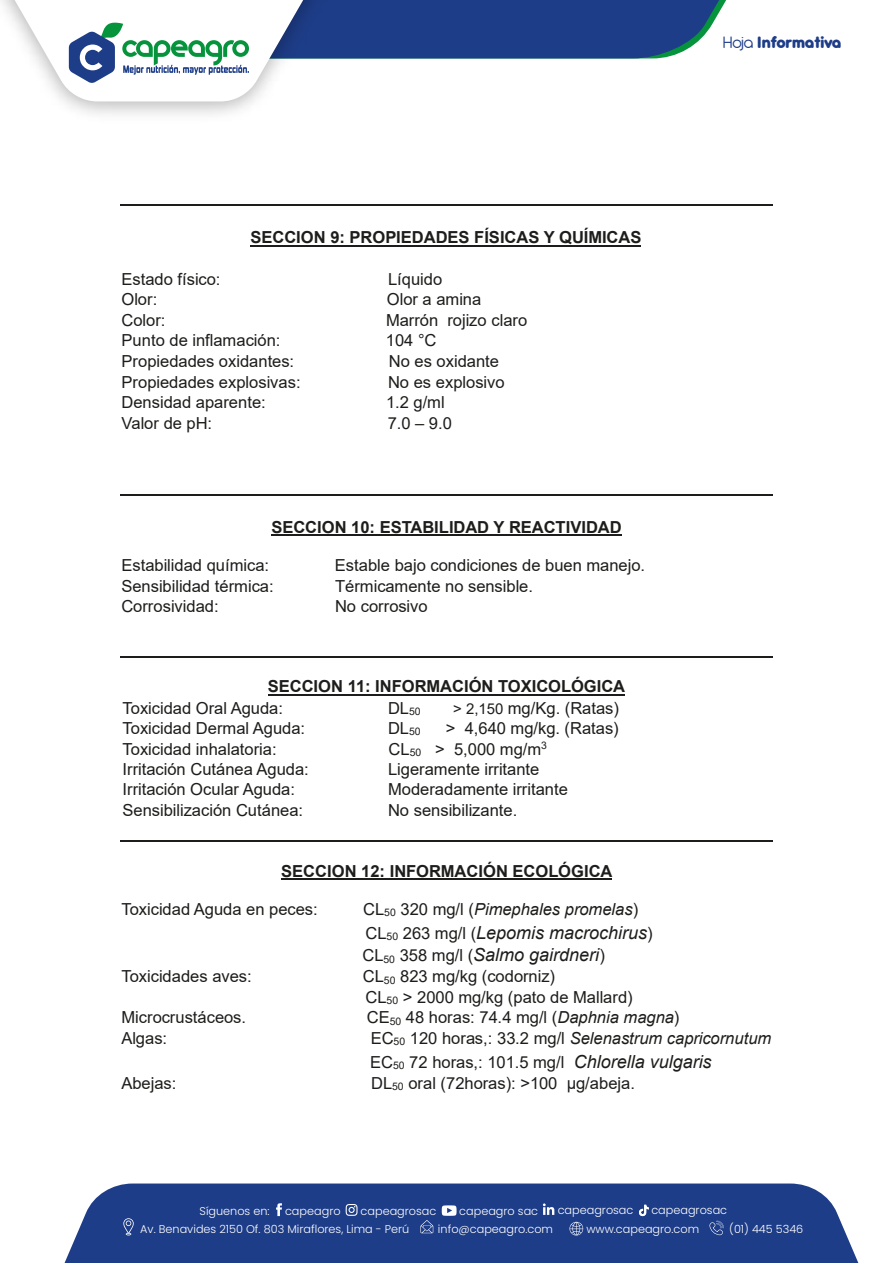
<style>
.page{position:relative;width:893px;height:1263px;background:#fff}
.page>*{position:absolute;margin:0;border:0;box-sizing:border-box;transform-origin:0 0}
.t1{font:italic 18px/22.4px "Arial";color:#1d1d1b}
.t2{font:800 18px "Antipasto Pro";letter-spacing:-.025em;color:#1e3d88}
.t3{font:16.5px/20.5px "Arial";color:#1d1d1b}
.t4{font:700 16.5px "Arial";letter-spacing:-.005em;color:#1d1d1b}
.t5{font:italic 16.5px "Arial";color:#1d1d1b}
.t6{font:300 11.25px "Poppins";color:#fff}
.s1{font-size:15px}
.s2{font-weight:400}
.s3{font-style:normal}
.s4{font-style:normal;font-size:16.5px}
.s5{font-style:normal;font-size:10.5px}
.s6{font-style:italic}
.s7{font-style:italic;font-size:18px}
</style>
<div class="page">
<hr style="left:250px;top:245px;width:391px;height:2px;background:#1d1d1b">
<hr style="left:271px;top:534px;width:351px;height:2px;background:#1d1d1b">
<hr style="left:268px;top:694px;width:357px;height:2px;background:#1d1d1b">
<hr style="left:281px;top:878px;width:331px;height:2px;background:#1d1d1b">
<hr style="left:120px;top:205px;width:653px;height:1px;background:#1d1d1b">
<hr style="left:120px;top:494px;width:653px;height:1px;background:#1d1d1b">
<hr style="left:120px;top:656px;width:653px;height:1px;background:#1d1d1b">
<hr style="left:120px;top:840px;width:653px;height:1px;background:#1d1d1b">
<div style="left:65px;top:1183px;width:793px;height:80px;background:#1e3d88"></div>
<svg style="left:569px;top:1222px;width:14px;height:13px"></svg>
<svg style="left:709px;top:1221px;width:15px;height:14px"></svg>
<svg style="left:123px;top:1218px;width:11px;height:17px"></svg>
<svg style="left:420px;top:1220px;width:13px;height:13px"></svg>
<svg style="left:276px;top:1203px;width:6px;height:13px"></svg>
<svg style="left:346px;top:1204px;width:12px;height:12px"></svg>
<svg style="left:543px;top:1203px;width:11px;height:12px"></svg>
<svg style="left:639px;top:1205px;width:10px;height:11px"></svg>
<svg style="left:442px;top:1205px;width:15px;height:11px"></svg>
<svg style="left:0;top:0;width:726px;height:101px"></svg>
<p class="t4" style="left:250px;top:226px;width:392px">SECCION 9: PROPIEDADES FÍSICAS Y QUÍMICAS</p>
<p class="t3" style="left:121px;top:268px;width:101px">Estado físico:</p>
<p class="t3" style="left:388px;top:268px;width:56px">Líquido</p>
<p class="t3" style="left:121px;top:289px;width:37px">Olor:</p>
<p class="t3" style="left:387px;top:289px;width:96px">Olor a amina</p>
<p class="t3" style="left:122px;top:310px;width:45px">Color:</p>
<p class="t3" style="left:386px;top:310px;width:143px">Marrón rojizo claro</p>
<p class="t3" style="left:122px;top:330px;width:160px">Punto de inflamación:</p>
<p class="t3" style="left:386px;top:330px;width:52px">104 °C</p>
<p class="t3" style="left:122px;top:351px;width:174px">Propiedades oxidantes:</p>
<p class="t3" style="left:389px;top:351px;width:112px">No es oxidante</p>
<p class="t3" style="left:122px;top:371px;width:181px">Propiedades explosivas:</p>
<p class="t3" style="left:388px;top:371px;width:118px">No es explosivo</p>
<p class="t3" style="left:122px;top:392px;width:146px">Densidad aparente:</p>
<p class="t3" style="left:386px;top:392px;width:60px">1.2 g/ml</p>
<p class="t3" style="left:122px;top:413px;width:92px">Valor de pH:</p>
<p class="t3" style="left:388px;top:413px;width:66px">7.0 – 9.0</p>
<p class="t4" style="left:271px;top:515px;width:352px">SECCION 10: ESTABILIDAD Y REACTIVIDAD</p>
<p class="t3" style="left:121px;top:555px;width:149px">Estabilidad química:</p>
<p class="t3" style="left:335px;top:555px;width:312px">Estable bajo condiciones de buen manejo.</p>
<p class="t3" style="left:121px;top:575px;width:154px">Sensibilidad térmica:</p>
<p class="t3" style="left:335px;top:575px;width:199px">Térmicamente no sensible.</p>
<p class="t3" style="left:121px;top:596px;width:99px">Corrosividad:</p>
<p class="t3" style="left:335px;top:596px;width:94px">No corrosivo</p>
<p class="t4" style="left:268px;top:675px;width:359px">SECCION 11: INFORMACIÓN TOXICOLÓGICA</p>
<p class="t3" style="left:122px;top:697px;width:162px">Toxicidad Oral Aguda:</p>
<p class="t3" style="left:388px;top:697px;width:34px">DL<sub>50</sub></p>
<p class="t3" style="left:453px;top:697px;width:167px"><span class="s1">&gt; 2,150</span> mg/Kg. (Ratas)</p>
<p class="t3" style="left:122px;top:718px;width:184px">Toxicidad Dermal Aguda:</p>
<p class="t3" style="left:388px;top:718px;width:34px">DL<sub>50</sub></p>
<p class="t3" style="left:446px;top:718px;width:174px">&gt; 4,640 mg/kg. (Ratas)</p>
<p class="t3" style="left:122px;top:738px;width:156px">Toxicidad inhalatoria:</p>
<p class="t3" style="left:389px;top:738px;width:160px">CL<sub>50</sub> &gt; 5,000 mg/m<sup>3</sup></p>
<p class="t3" style="left:122px;top:759px;width:188px">Irritación Cutánea Aguda:</p>
<p class="t3" style="left:388px;top:759px;width:153px">Ligeramente irritante</p>
<p class="t3" style="left:122px;top:779px;width:174px">Irritación Ocular Aguda:</p>
<p class="t3" style="left:388px;top:779px;width:181px">Moderadamente irritante</p>
<p class="t3" style="left:122px;top:800px;width:182px">Sensibilización Cutánea:</p>
<p class="t3" style="left:388px;top:800px;width:131px">No sensibilizante.</p>
<p class="t2" style="left:722px;top:31px;width:121px"><span class="s2">Hoja</span> Informativa</p>
<p class="t4" style="left:281px;top:859px;width:333px">SECCION 12: INFORMACIÓN ECOLÓGICA</p>
<p class="t3" style="left:121px;top:899px;width:198px">Toxicidad Aguda en peces:</p>
<p class="t5" style="left:363px;top:898px;width:276px"><span class="s3">CL</span><sub>50</sub> <span class="s3">320 mg/l (</span>Pimephales promelas<span class="s3">)</span></p>
<p class="t1" style="left:362px;top:922px;width:292px"><span class="s4">CL</span><span class="s5">50</span> <span class="s4">263 mg/l (</span>Lepomis macrochirus<span class="s4">)<br>CL</span><sub>50</sub> <span class="s4">358 mg/l (</span>Salmo gairdneri<span class="s4">)</span></p>
<p class="t3" style="left:121px;top:966px;width:132px">Toxicidades aves:</p>
<p class="t3" style="left:363px;top:966px;width:271px">CL<sub>50</sub> 823 mg/kg (codorniz)<br>CL<sub>50</sub> &gt; 2000 mg/kg (pato de Mallard)</p>
<p class="t3" style="left:121px;top:1007px;width:126px">Microcrustáceos.</p>
<p class="t3" style="left:367px;top:1007px;width:314px">CE<sub>50</sub> 48 horas: 74.4 mg/l (<span class="s6">Daphnia magna</span>)</p>
<p class="t3" style="left:121px;top:1028px;width:47px">Algas:</p>
<p class="t3" style="left:370px;top:1026px;width:402px;line-height:23.7px">EC<sub>50</sub> 120 horas,: 33.2 mg/l <span class="s6">Selenastrum capricornutum<br></span>EC<sub>50</sub> 72 horas,: 101.5 mg/l <span class="s7">Chlorella vulgaris</span></p>
<p class="t3" style="left:121px;top:1072px;width:57px">Abejas:</p>
<p class="t3" style="left:371px;top:1072px;width:265px">DL<sub>50</sub> oral (72horas): &gt;100 µg/abeja.</p>
<p class="t6" style="left:200px;top:1204px;width:72px">Síguenos en:</p>
<p class="t6" style="left:285px;top:1204px;width:57px">capeagro</p>
<p class="t6" style="left:361px;top:1204px;width:77px">capeagrosac</p>
<p class="t6" style="left:459px;top:1204px;width:80px">capeagro sac</p>
<p class="t6" style="left:558px;top:1204px;width:77px">capeagrosac</p>
<p class="t6" style="left:651px;top:1204px;width:77px">capeagrosac</p>
<p class="t6" style="left:140px;top:1222px;width:271px">Av. Benavides 2150 Of. 803 Miraflores, Lima - Perú</p>
<p class="t6" style="left:438px;top:1222px;width:117px">info@capeagro.com</p>
<p class="t6" style="left:586px;top:1222px;width:114px">www.capeagro.com</p>
<p class="t6" style="left:729px;top:1222px;width:76px">(01) 445 5346</p>
</div>
